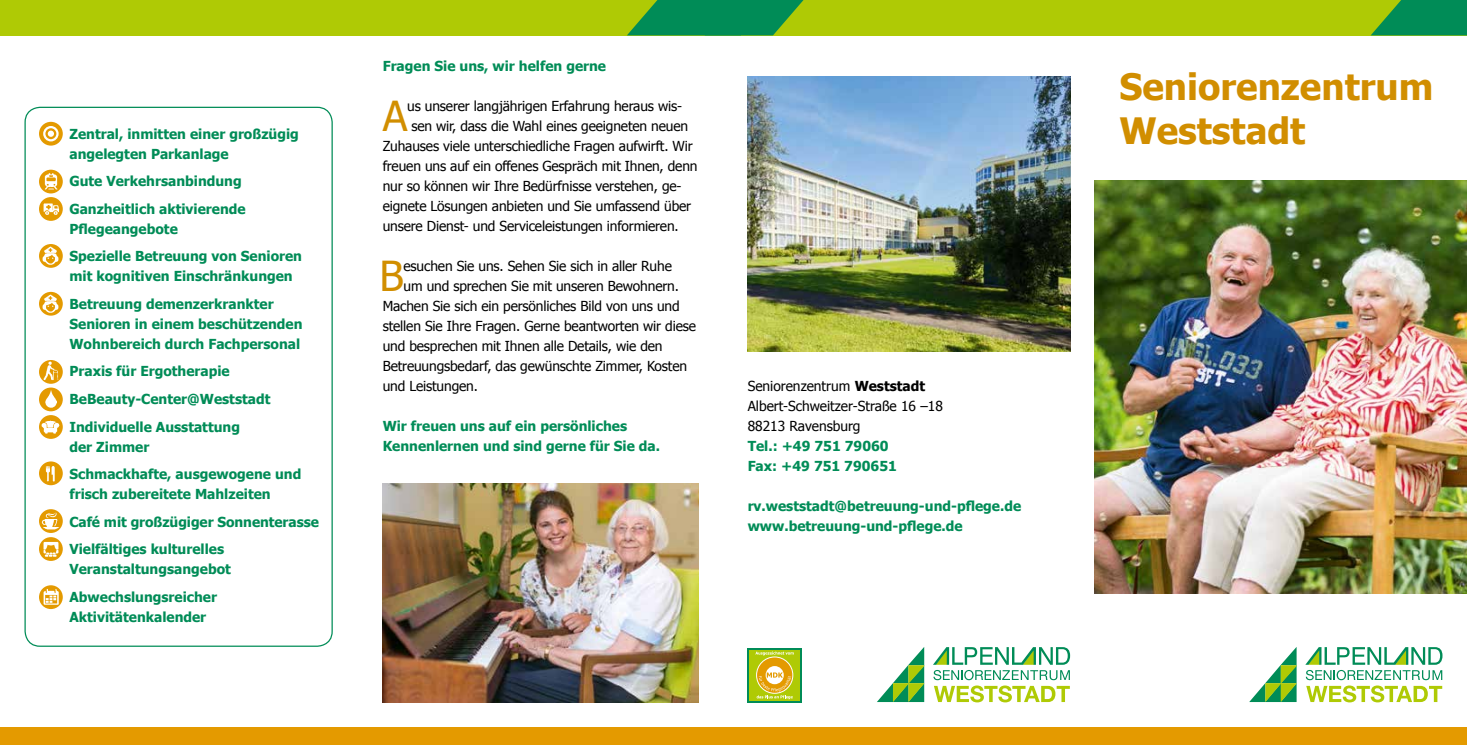
<style>
.page{position:relative;width:1467px;height:745px;background:#fff}
.page>*{position:absolute;margin:0;border:0;box-sizing:border-box;transform-origin:0 0}
.t1{font:41.25px "Tahoma";color:#d18e00}
.t2{font:700 36.25px/43.5px "Tahoma";color:#d18e00}
.t3{font:700 13.75px/27.5px "Tahoma";color:#008c57}
.t4{font:13.75px/20px "Tahoma";letter-spacing:-.01em;color:#000}
.s1{font-weight:700}
</style>
<div class="page">
<div style="left:0;top:0;width:1467px;height:35px;background:#afca05"></div>
<svg style="left:1371px;top:0;width:96px;height:35px"></svg>
<div style="left:0;top:726px;width:1467px;height:18px;background:#e49a00"></div>
<img style="left:383px;top:483px;width:244px;height:219px">
<svg style="left:877px;top:647px;width:47px;height:54px"></svg>
<svg style="left:933px;top:647px;width:137px;height:32px"></svg>
<svg style="left:934px;top:685px;width:136px;height:17px"></svg>
<svg style="left:1250px;top:647px;width:47px;height:54px"></svg>
<svg style="left:1305px;top:647px;width:137px;height:32px"></svg>
<svg style="left:1306px;top:685px;width:136px;height:17px"></svg>
<svg style="left:627px;top:0;width:176px;height:727px"></svg>
<img style="left:1095px;top:181px;width:372px;height:412px">
<img style="left:748px;top:76px;width:322px;height:275px">
<div style="left:39px;top:197px;width:24px;height:24px;background:#e49a00;border-radius:50%"></div>
<img style="left:43px;top:203px;width:16px;height:12px">
<svg style="left:39px;top:461px;width:24px;height:24px"></svg>
<img style="left:40px;top:462px;width:21px;height:21px">
<svg style="left:39px;top:415px;width:24px;height:23px"></svg>
<img style="left:42px;top:418px;width:18px;height:17px">
<svg style="left:39px;top:536px;width:24px;height:24px"></svg>
<img style="left:42px;top:540px;width:17px;height:18px">
<svg style="left:39px;top:122px;width:24px;height:23px"></svg>
<div style="left:43px;top:126px;width:16px;height:15px;border:2px solid #fff;border-radius:50%"></div>
<div style="left:48px;top:130px;width:6px;height:7px;background:#fff;border-radius:50%"></div>
<svg style="left:39px;top:169px;width:24px;height:24px"></svg>
<img style="left:42px;top:172px;width:18px;height:19px">
<svg style="left:39px;top:585px;width:24px;height:23px"></svg>
<img style="left:42px;top:588px;width:17px;height:16px">
<div style="left:39px;top:509px;width:24px;height:23px;background:#e49a00;border-radius:50%"></div>
<img style="left:41px;top:510px;width:20px;height:20px">
<svg style="left:39px;top:244px;width:24px;height:23px"></svg>
<img style="left:42px;top:246px;width:18px;height:19px">
<svg style="left:39px;top:292px;width:24px;height:23px"></svg>
<img style="left:42px;top:294px;width:18px;height:19px">
<div style="left:39px;top:360px;width:24px;height:23px;background:#e49a00;border-radius:50%"></div>
<img style="left:43px;top:361px;width:15px;height:19px">
<div style="left:39px;top:387px;width:24px;height:24px;background:#e49a00;border-radius:50%"></div>
<img style="left:45px;top:389px;width:12px;height:18px">
<p class="t3" style="left:69px;top:123px;width:231px;line-height:20px">Zentral, inmitten einer großzügig angelegten Parkanlage</p>
<p class="t3" style="left:69px;top:167px;width:178px">Gute Verkehrsanbindung<br>Ganzheitlich aktivierende</p>
<p class="t3" style="left:69px;top:214px;width:234px">Pflegeangebote<br>Spezielle Betreuung von Senioren</p>
<p class="t3" style="left:69px;top:262px;width:225px">mit kognitiven Einschränkungen<br>Betreuung demenzerkrankter</p>
<p class="t3" style="left:69px;top:313px;width:235px;line-height:20px">Senioren in einem beschützenden<br>Wohnbereich durch Fachpersonal</p>
<p class="t3" style="left:69px;top:357px;width:202px">Praxis für Ergotherapie<br>BeBeauty-Center@Weststadt<br>Individuelle Ausstattung</p>
<p class="t3" style="left:69px;top:432px;width:233px">der Zimmer<br>Schmackhafte, ausgewogene und</p>
<p class="t3" style="left:69px;top:479px;width:251px">frisch zubereitete Mahlzeiten<br>Café mit großzügiger Sonnenterasse<br>Vielfältiges kulturelles</p>
<p class="t3" style="left:69px;top:554px;width:163px">Veranstaltungsangebot<br>Abwechslungsreicher</p>
<p class="t3" style="left:69px;top:602px;width:138px">Aktivitätenkalender</p>
<p class="t3" style="left:383px;top:52px;width:225px">Fragen Sie uns, wir helfen gerne</p>
<h1 class="t1" style="left:383px;top:90px;width:26px">A</h1>
<p class="t4" style="left:407px;top:95px;width:276px">us unserer langjährigen Erfahrung heraus wis-</p>
<p class="t4" style="left:411px;top:115px;width:278px">sen wir, dass die Wahl eines geeigneten neuen</p>
<p class="t4" style="left:383px;top:135px;width:312px">Zuhauses viele unterschiedliche Fragen aufwirft. Wir</p>
<p class="t4" style="left:383px;top:155px;width:316px">freuen uns auf ein offenes Gespräch mit Ihnen, denn</p>
<p class="t4" style="left:383px;top:175px;width:300px">nur so können wir Ihre Bedürfnisse verstehen, ge-</p>
<p class="t4" style="left:383px;top:195px;width:310px">eignete Lösungen anbieten und Sie umfassend über</p>
<p class="t4" style="left:383px;top:215px;width:298px">unsere Dienst- und Serviceleistungen informieren.</p>
<h1 class="t1" style="left:380px;top:250px;width:26px">B</h1>
<p class="t4" style="left:404px;top:255px;width:270px">esuchen Sie uns. Sehen Sie sich in aller Ruhe</p>
<p class="t4" style="left:404px;top:275px;width:277px">um und sprechen Sie mit unseren Bewohnern.</p>
<p class="t4" style="left:383px;top:295px;width:298px">Machen Sie sich ein persönliches Bild von uns und</p>
<p class="t4" style="left:383px;top:315px;width:315px">stellen Sie Ihre Fragen. Gerne beantworten wir diese</p>
<p class="t4" style="left:383px;top:335px;width:281px">und besprechen mit Ihnen alle Details, wie den</p>
<p class="t4" style="left:383px;top:355px;width:306px">Betreuungsbedarf, das gewünschte Zimmer, Kosten</p>
<p class="t4" style="left:383px;top:375px;width:97px">und Leistungen.</p>
<p class="t3" style="left:383px;top:415px;width:279px;line-height:20px">Wir freuen uns auf ein persönliches<br>Kennenlernen und sind gerne für Sie da.</p>
<p class="t4" style="left:748px;top:375px;width:197px">Seniorenzentrum <span class="s1">Weststadt<br></span>Albert-Schweitzer-Straße 16 –18<br>88213 Ravensburg</p>
<p class="t3" style="left:748px;top:435px;width:151px;line-height:20px">Tel.: +49 751 79060<br>Fax: +49 751 790651</p>
<p class="t3" style="left:748px;top:495px;width:275px;line-height:20px">rv.weststadt@betreuung-und-pflege.de www.betreuung-und-pflege.de</p>
<h2 class="t2" style="left:1119px;top:64px;width:315px">Seniorenzentrum<br>Weststadt</h2>
</div>
